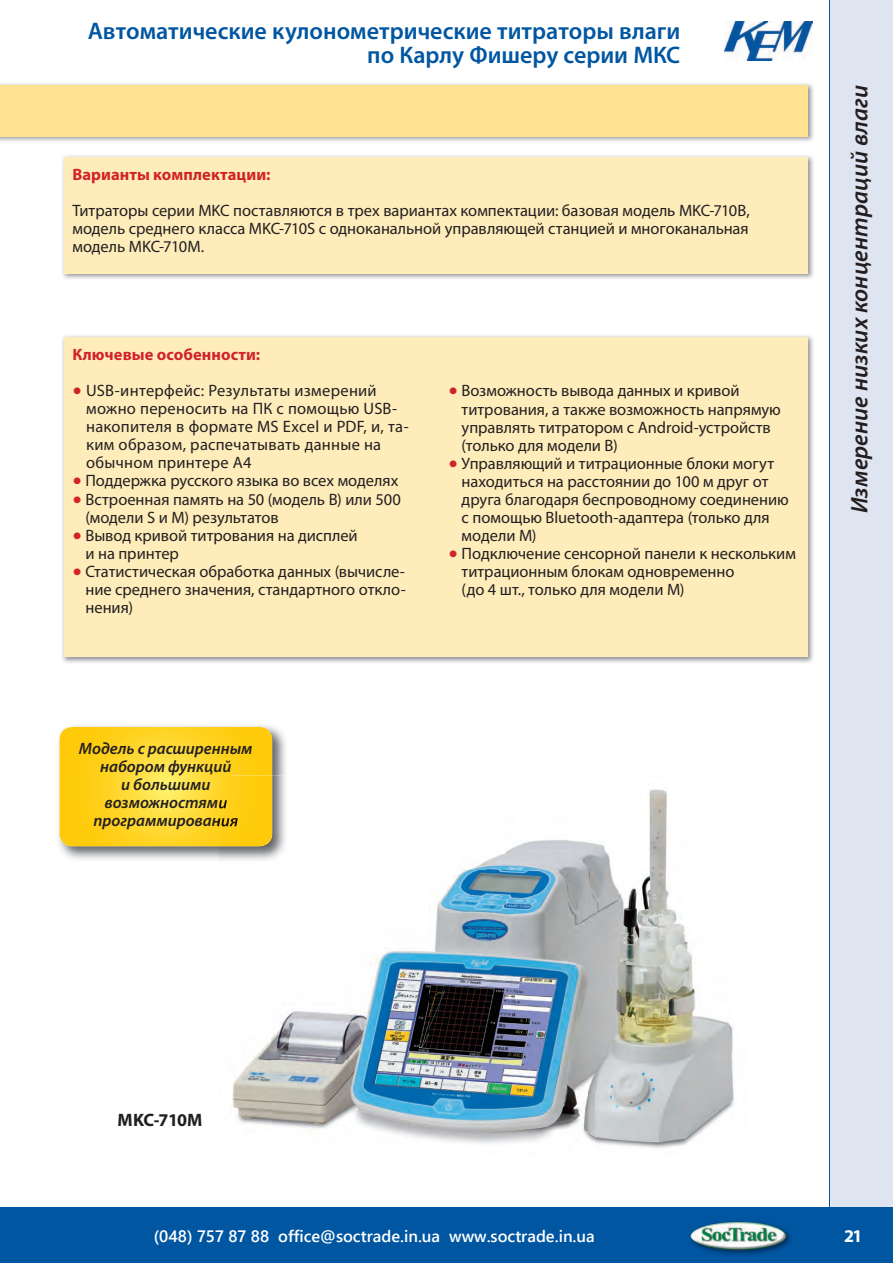
<style>
.page{position:relative;width:893px;height:1263px;background:#fff}
.page>*{position:absolute;margin:0;border:0;box-sizing:border-box;transform-origin:0 0}
.t1{font:600 24px/24px "Myriad Pro";color:#0156a2;text-align:right}
.t2{font:italic 600 24px "Myriad Pro";letter-spacing:.005em;color:#231f20}
.t3{font:700 18px "Myriad Pro";letter-spacing:-.025em;color:#231f20}
.t4{font:700 18px "Myriad Pro";color:#fff}
.t5{font:16.5px/18px "Myriad Pro";color:#231f20}
.t6{font:italic 600 16.5px/18px "Myriad Pro";color:#231f20;text-align:center}
.t7{font:600 16.5px "Segoe UI";color:#fff}
.t8{font:700 16.5px "Myriad Pro";letter-spacing:.005em;color:#d1232a}
.s1{font-family:"Lucida Grande";color:#d1232a}
</style>
<div class="page">
<div style="left:829px;top:0;width:64px;height:1263px;background:#dfe4f1"></div>
<hr style="left:829px;top:0;width:1px;height:1263px;background:#0156a2">
<div style="left:0;top:1208px;width:893px;height:55px;background:#0156a2"></div>
<img style="left:724px;top:21px;width:88px;height:40px">
<img style="left:694px;top:1221px;width:97px;height:34px">
<img style="left:690px;top:1222px;width:53px;height:22px">
<img style="left:58px;top:725px;width:228px;height:135px">
<img style="left:62px;top:155px;width:752px;height:124px">
<div style="left:64px;top:157px;width:744px;height:116px;background:#feedbb"></div>
<img style="left:62px;top:335px;width:751px;height:328px">
<div style="left:64px;top:337px;width:744px;height:320px;background:#feedbb"></div>
<img style="left:0;top:83px;width:814px;height:59px">
<div style="left:0;top:85px;width:808px;height:51px;background:#ffe192"></div>
<img style="left:272px;top:789px;width:462px;height:360px">
<img style="left:232px;top:1038px;width:40px;height:87px">
<img style="left:219px;top:776px;width:68px;height:86px">
<svg style="left:60px;top:727px;width:212px;height:119px"></svg>
<img style="left:219px;top:818px;width:19px;height:11px">
<h1 class="t1" style="left:88px;top:19px;width:594px">Автоматические кулонометрические титраторы влаги по Карлу Фишеру серии МКС</h1>
<p class="t8" style="left:72px;top:164px;width:200px">Варианты комплектации:</p>
<p class="t5" style="left:72px;top:202px;width:679px;text-align:justify">Титраторы серии MKC поставляются в трех вариантах компектации: базовая модель MKC-710B, модель среднего класса MKC-710S с одноканальной управляющей станцией и многоканальная модель MKC-710M.</p>
<p class="t8" style="left:72px;top:344px;width:189px">Ключевые особенности:</p>
<p class="t5" style="left:86px;top:382px;width:324px;text-indent:-14px"><span class="s1">●</span> USB-интерфейс: Результаты измерений можно переносить на ПК с помощью USB&shy;накопителя в формате MS Excel и PDF, и, та&shy;ким образом, распечатывать данные на обычном принтере A4</p>
<p class="t5" style="left:72px;top:472px;width:327px"><span class="s1">●</span> Поддержка русского языка во всех моделях</p>
<p class="t5" style="left:85px;top:490px;width:317px;text-indent:-13px"><span class="s1">●</span> Встроенная память на 50 (модель B) или 500 (модели S и M) результатов</p>
<p class="t5" style="left:85px;top:526px;width:274px;text-indent:-13px"><span class="s1">●</span> Вывод кривой титрования на дисплей и на принтер</p>
<p class="t5" style="left:85px;top:562px;width:322px;text-align:justify;text-indent:-13px"><span class="s1">●</span> Статистическая обработка данных (вычисле&shy;ние среднего значения, стандартного откло&shy;нения)</p>
<p class="t5" style="left:462px;top:382px;width:321px;text-indent:-13px"><span class="s1">●</span> Возможность вывода данных и кривой титрования, а также возможность напрямую управлять титратором с Android-устройств (только для модели B)</p>
<p class="t5" style="left:462px;top:454px;width:329px;text-indent:-13px"><span class="s1">●</span> Управляющий и титрационные блоки могут находиться на расстоянии до 100 м друг от друга благодаря беспроводному соединению с помощью Bluetooth-адаптера (только для модели M)</p>
<p class="t5" style="left:462px;top:544px;width:336px;text-indent:-13px"><span class="s1">●</span> Подключение сенсорной панели к нескольким титрационным блокам одновременно<br>(до 4 шт., только для модели M)</p>
<p class="t6" style="left:79px;top:739px;width:175px">Модель с расширенным набором функций<br>и большими возможностями программирования</p>
<h1 class="t2" style="left:844px;top:513px;width:430px;rotate:-90deg">Измерение низких концентраций влаги</h1>
<p class="t3" style="left:118px;top:1108px;width:86px">MKC-710M</p>
<p class="t7" style="left:154px;top:1221px;width:443px">(048) 757 87 88 office@soctrade.in.ua www.soctrade.in.ua</p>
<p class="t4" style="left:844px;top:1224px;width:20px">21</p>
</div>
